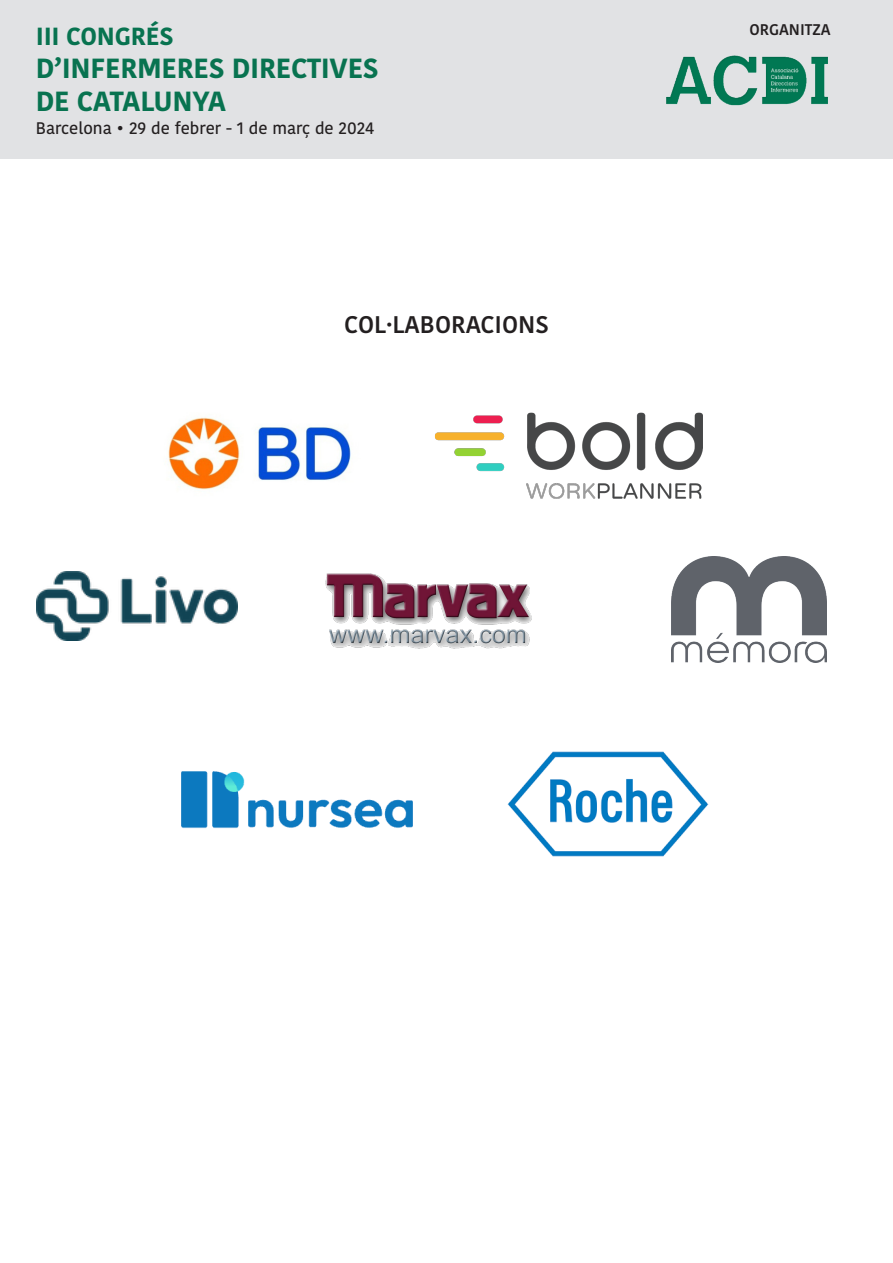
<style>
.page{position:relative;width:893px;height:1263px;background:#fff}
.page>*{position:absolute;margin:0;border:0;box-sizing:border-box;transform-origin:0 0}
.t1{font:700 27.6px/33.2px "Kohinoor Devanagari";letter-spacing:-.01em;color:#087350}
.t2{font:700 24.75px "Kohinoor Devanagari";letter-spacing:-.01em;color:#087350}
.t3{font:600 24px "Kohinoor Devanagari";color:#231f20}
.t4{font:500 16.65px "Kohinoor Devanagari";color:#231f20}
.t5{font:600 15.45px "Kohinoor Devanagari";color:#231f20}
</style>
<div class="page">
<div style="left:0;top:0;width:893px;height:158px;background:#e1e2e4"></div>
<img style="left:667px;top:55px;width:160px;height:51px">
<img style="left:434px;top:412px;width:269px;height:87px">
<img style="left:168px;top:417px;width:183px;height:73px">
<img style="left:181px;top:771px;width:232px;height:58px">
<img style="left:508px;top:751px;width:201px;height:105px">
<img style="left:37px;top:571px;width:200px;height:70px">
<img style="left:325px;top:573px;width:207px;height:76px">
<img style="left:672px;top:556px;width:154px;height:107px">
<h2 class="t2" style="left:36px;top:14px;width:139px">III CONGRÉS</h2>
<h1 class="t1" style="left:36px;top:51px;width:345px">D’INFERMERES DIRECTIVES<br>DE CATALUNYA</h1>
<p class="t4" style="left:36px;top:118px;width:340px">Barcelona • 29 de febrer - 1 de març de 2024</p>
<p class="t3" style="left:344px;top:310px;width:206px">COL·LABORACIONS</p>
<p class="t5" style="left:749px;top:21px;width:83px">ORGANITZA</p>
</div>
